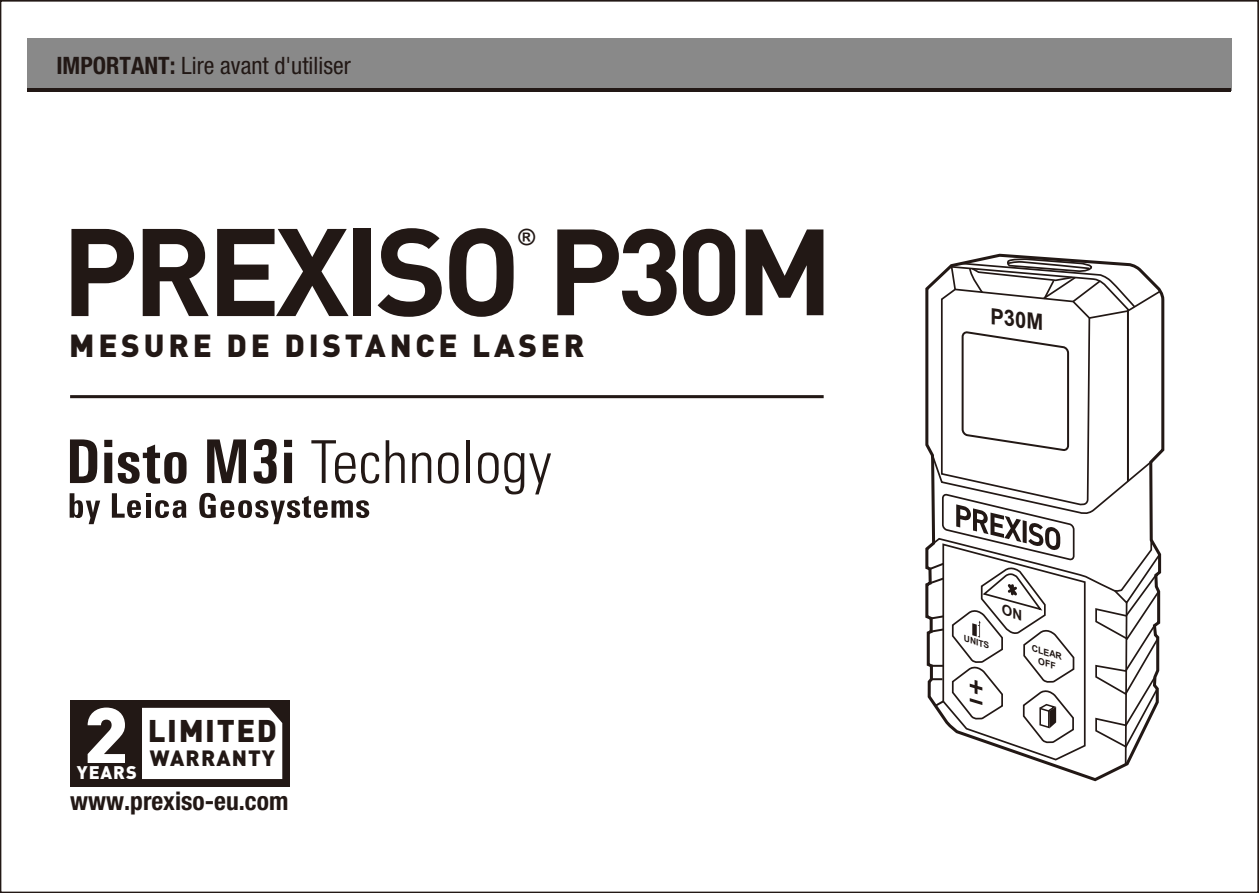
<style>
.page{position:relative;width:1259px;height:893px;background:#fff}
.page>*{position:absolute;margin:0;border:0;box-sizing:border-box;transform-origin:0 0}
.t1{font:700 120.3px "DIN";color:#221815}
.t2{font:900 81.6px "DIN";color:#fff}
.t3{font:900 31.5px "DIN";letter-spacing:.12em;color:#221815}
.t4{font:900 30.9px "DIN";letter-spacing:.05em;color:#221815}
.t5{font:700 condensed 25.5px "Helvetica Neue";color:#221815}
.t6{font:condensed 24px "Helvetica Neue";color:#221815}
.t7{font:700 22.5px "Arial";color:#221815}
.t8{font:700 22.2px "Arial";color:#221815;scale:.92 1}
.t9{font:900 21.9px "DIN";letter-spacing:.05em;color:#221815}
.t10{font:900 18px "DIN";letter-spacing:.05em;color:#fff}
.t11{font:italic 700 9px/10.8px "Arial";color:#221815}
.t12{font:italic 700 8.7px "Arial";color:#221815}
.s1{font-weight:700}
</style>
<div class="page">
<div style="left:27px;top:38px;width:1205px;height:52px;background:#898989"></div>
<hr style="left:27px;top:88px;width:1204px;height:4px;background:#221815">
<hr style="left:70px;top:395px;width:753px;height:3px;background:#221815">
<svg style="left:199px;top:493px;width:170px;height:31px"></svg>
<svg style="left:112px;top:493px;width:74px;height:25px"></svg>
<svg style="left:70px;top:493px;width:30px;height:31px"></svg>
<svg style="left:70px;top:439px;width:222px;height:45px"></svg>
<svg style="left:478px;top:452px;width:20px;height:31px"></svg>
<hr style="left:466px;top:440px;width:4px;height:43px;background:#221815">
<svg style="left:438px;top:452px;width:20px;height:31px"></svg>
<svg style="left:412px;top:452px;width:19px;height:31px"></svg>
<svg style="left:386px;top:440px;width:19px;height:43px"></svg>
<svg style="left:361px;top:452px;width:18px;height:31px"></svg>
<svg style="left:311px;top:440px;width:44px;height:43px"></svg>
<svg style="left:504px;top:453px;width:47px;height:41px"></svg>
<svg style="left:71px;top:229px;width:63px;height:87px"></svg>
<svg style="left:143px;top:229px;width:66px;height:87px"></svg>
<svg style="left:217px;top:229px;width:131px;height:87px"></svg>
<div style="left:354px;top:229px;width:17px;height:87px;background:#221815"></div>
<svg style="left:377px;top:228px;width:65px;height:89px"></svg>
<svg style="left:449px;top:228px;width:65px;height:89px"></svg>
<div style="left:70px;top:700px;width:219px;height:87px;background:#221815"></div>
<div style="left:142px;top:708px;width:140px;height:71px;background:#fff"></div>
<svg style="left:925px;top:253px;width:240px;height:529px"></svg>
<svg style="left:927px;top:259px;width:235px;height:507px"></svg>
<p class="t6" style="left:56px;top:51px;width:296px"><span class="s1">IMPORTANT:</span> Lire avant d'utiliser</p>
<p class="t7" style="left:518px;top:224px;width:18px">®</p>
<h1 class="t1" style="left:547px;top:193px;width:288px">P30M</h1>
<h3 class="t3" style="left:69px;top:325px;width:517px">MESURE DE DISTANCE LASER</h3>
<h2 class="t2" style="left:83px;top:682px;width:47px">2</h2>
<p class="t10" style="left:77px;top:761px;width:61px">YEARS</p>
<p class="t4" style="left:148px;top:710px;width:131px">LIMITED</p>
<p class="t9" style="left:150px;top:743px;width:127px">WARRANTY</p>
<p class="t5" style="left:70px;top:785px;width:220px">www.prexiso-eu.com</p>
<p class="t8" style="left:993px;top:301px;width:59px;rotate:7deg">P30M</p>
<p class="t12" style="left:966px;top:633px;width:28px;rotate:17deg">UNITS</p>
<p class="t11" style="left:1043px;top:646px;width:23px;text-indent:-10px;rotate:17deg">CLEAR<br>OFF</p>
</div>
